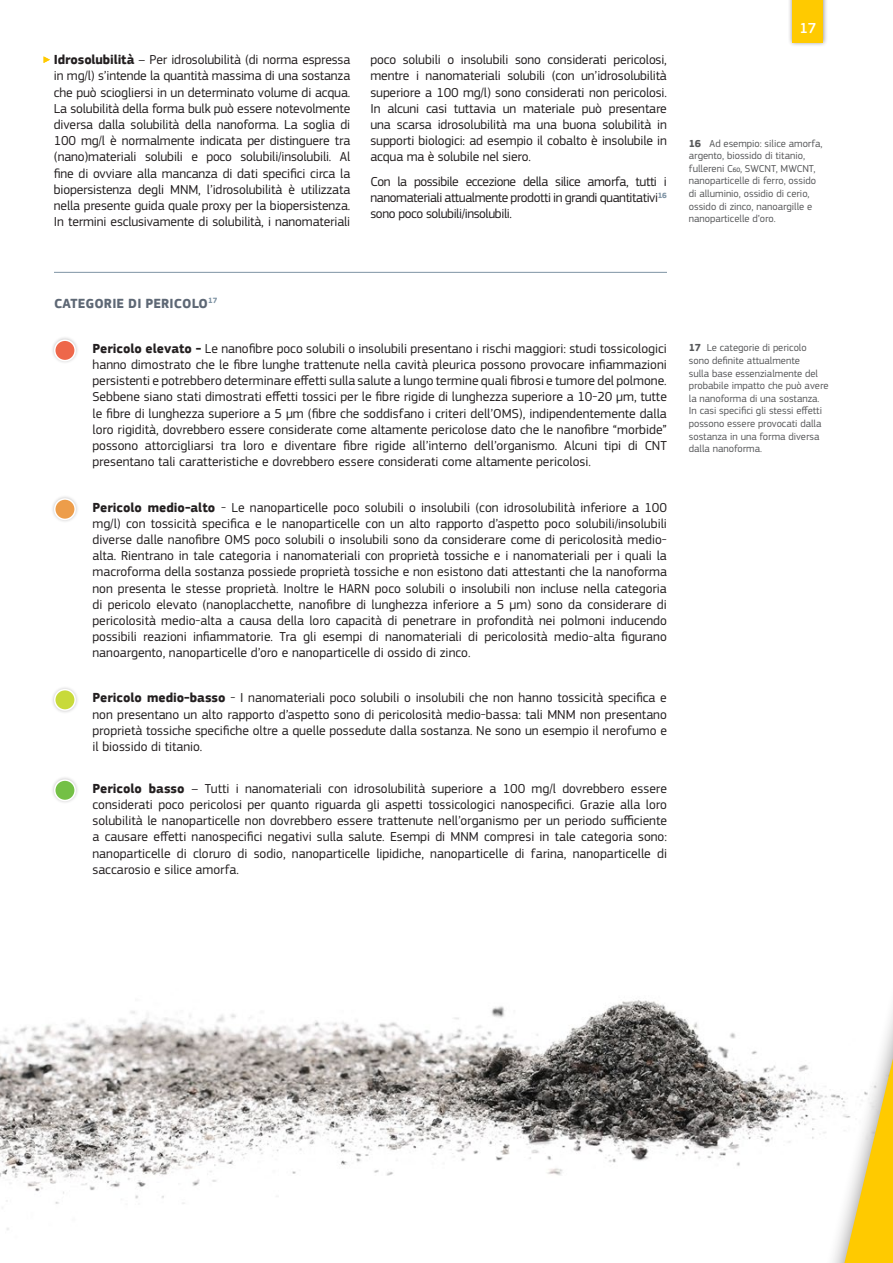
<style>
.page{position:relative;width:893px;height:1263px;background:#fff}
.page>*{position:absolute;margin:0;border:0;box-sizing:border-box;transform-origin:0 0}
.t1{font:500 15px "EC Square Sans Pro";color:#fff}
.t2{font:700 13.65px "EC Square Sans Pro";letter-spacing:.01em;color:#5e6875}
.t3{font:13.5px/16.2px "EC Square Sans Pro";color:#231f20;text-align:justify}
.t4{font:10.5px/12.6px "EC Square Sans Pro";color:#57585a}
.s1{font-weight:700}
</style>
<div class="page">
<img style="left:0;top:1000px;width:739px;height:230px">
<div style="left:788px;top:0;width:40px;height:47px;background:#231f20;opacity:.5"></div>
<div style="left:793px;top:0;width:30px;height:43px;background:#ffca00"></div>
<div style="left:51px;top:336px;width:28px;height:29px;background:#231f20;opacity:.25"></div>
<div style="left:55px;top:340px;width:20px;height:21px;background:#ee674a;border-radius:50%"></div>
<div style="left:54px;top:339px;width:22px;height:22px;border:2px solid #fff;border-radius:50%"></div>
<div style="left:51px;top:495px;width:28px;height:29px;background:#231f20;opacity:.25"></div>
<div style="left:55px;top:499px;width:20px;height:20px;background:#ed9d4a;border-radius:50%"></div>
<div style="left:54px;top:498px;width:22px;height:22px;border:2px solid #fff;border-radius:50%"></div>
<div style="left:51px;top:685px;width:28px;height:29px;background:#231f20;opacity:.25"></div>
<div style="left:55px;top:690px;width:20px;height:20px;background:#c8da3a;border-radius:50%"></div>
<div style="left:54px;top:689px;width:22px;height:22px;border:2px solid #fff;border-radius:50%"></div>
<div style="left:51px;top:776px;width:28px;height:29px;background:#231f20;opacity:.25"></div>
<div style="left:55px;top:780px;width:20px;height:20px;background:#74c046;border-radius:50%"></div>
<div style="left:54px;top:779px;width:22px;height:22px;border:2px solid #fff;border-radius:50%"></div>
<svg style="left:44px;top:56px;width:6px;height:7px"></svg>
<hr style="left:54px;top:272px;width:613px;height:1px;background:#7e93a4">
<svg style="left:844px;top:1058px;width:49px;height:205px"></svg>
<p class="t3" style="left:54px;top:52px;width:298px"><span class="s1">Idrosolubilità</span> – Per idrosolubilità (di norma espressa in mg/l) s’intende la quantità massima di una sostanza che può sciogliersi in un determinato volume di acqua.<br>La solubilità della forma bulk può essere notevolmente diversa dalla solubilità della nanoforma. La soglia di 100 mg/l è normalmente indicata per distinguere tra (nano)materiali solubili e poco solubili/insolubili. Al fine di ovviare alla mancanza di dati specifici circa la biopersistenza degli MNM, l’idrosolubilità è utilizzata nella presente guida quale proxy per la biopersistenza.<br>In termini esclusivamente di solubilità, i nanomateriali</p>
<p class="t3" style="left:370px;top:52px;width:298px">poco solubili o insolubili sono considerati pericolosi, mentre i nanomateriali solubili (con un’idrosolubilità superiore a 100 mg/l) sono considerati non pericolosi.<br>In alcuni casi tuttavia un materiale può presentare una scarsa idrosolubilità ma una buona solubilità in supporti biologici: ad esempio il cobalto è insolubile in acqua ma è solubile nel siero.</p>
<p class="t3" style="left:370px;top:174px;width:298px">Con la possibile eccezione della silice amorfa, tutti i nanomateriali attualmente prodotti in grandi quantitativi<sup>16 </sup>sono poco solubili/insolubili.</p>
<p class="t1" style="left:799px;top:19px;width:19px">17</p>
<p class="t4" style="left:689px;top:137px;width:135px"><span class="s1">16</span> Ad esempio: silice amorfa, argento, biossido di titanio, fullereni C60, SWCNT, MWCNT, nanoparticelle di ferro, ossido di alluminio, ossidio di cerio, ossido di zinco, nanoargille e nanoparticelle d’oro.</p>
<h4 class="t2" style="left:54px;top:295px;width:165px">CATEGORIE DI PERICOLO<sup>17</sup></h4>
<p class="t3" style="left:92px;top:340px;width:576px"><span class="s1">Pericolo elevato -</span> Le nanofibre poco solubili o insolubili presentano i rischi maggiori: studi tossicologici hanno dimostrato che le fibre lunghe trattenute nella cavità pleurica possono provocare infiammazioni persistenti e potrebbero determinare effetti sulla salute a lungo termine quali fibrosi e tumore del polmone.<br>Sebbene siano stati dimostrati effetti tossici per le fibre rigide di lunghezza superiore a 10-20 µm, tutte le fibre di lunghezza superiore a 5 µm (fibre che soddisfano i criteri dell’OMS), indipendentemente dalla loro rigidità, dovrebbero essere considerate come altamente pericolose dato che le nanofibre “morbide” possono attorcigliarsi tra loro e diventare fibre rigide all’interno dell’organismo. Alcuni tipi di CNT presentano tali caratteristiche e dovrebbero essere considerati come altamente pericolosi.</p>
<p class="t3" style="left:92px;top:499px;width:576px"><span class="s1">Pericolo medio-alto</span> - Le nanoparticelle poco solubili o insolubili (con idrosolubilità inferiore a 100 mg/l) con tossicità specifica e le nanoparticelle con un alto rapporto d’aspetto poco solubili/insolubili diverse dalle nanofibre OMS poco solubili o insolubili sono da considerare come di pericolosità medio&shy;alta. Rientrano in tale categoria i nanomateriali con proprietà tossiche e i nanomateriali per i quali la macroforma della sostanza possiede proprietà tossiche e non esistono dati attestanti che la nanoforma non presenta le stesse proprietà. Inoltre le HARN poco solubili o insolubili non incluse nella categoria di pericolo elevato (nanoplacchette, nanofibre di lunghezza inferiore a 5 µm) sono da considerare di pericolosità medio-alta a causa della loro capacità di penetrare in profondità nei polmoni inducendo possibili reazioni infiammatorie. Tra gli esempi di nanomateriali di pericolosità medio-alta figurano nanoargento, nanoparticelle d’oro e nanoparticelle di ossido di zinco.</p>
<p class="t3" style="left:92px;top:690px;width:576px"><span class="s1">Pericolo medio-basso</span> - I nanomateriali poco solubili o insolubili che non hanno tossicità specifica e non presentano un alto rapporto d’aspetto sono di pericolosità medio-bassa: tali MNM non presentano proprietà tossiche specifiche oltre a quelle possedute dalla sostanza. Ne sono un esempio il nerofumo e il biossido di titanio.</p>
<p class="t3" style="left:92px;top:780px;width:576px"><span class="s1">Pericolo basso</span> – Tutti i nanomateriali con idrosolubilità superiore a 100 mg/l dovrebbero essere considerati poco pericolosi per quanto riguarda gli aspetti tossicologici nanospecifici. Grazie alla loro solubilità le nanoparticelle non dovrebbero essere trattenute nell’organismo per un periodo sufficiente a causare effetti nanospecifici negativi sulla salute. Esempi di MNM compresi in tale categoria sono: nanoparticelle di cloruro di sodio, nanoparticelle lipidiche, nanoparticelle di farina, nanoparticelle di saccarosio e silice amorfa.</p>
<h4 class="t4" style="left:689px;top:342px;width:141px"><span class="s1">17</span> Le categorie di pericolo sono definite attualmente<br>sulla base essenzialmente del probabile impatto che può avere la nanoforma di una sostanza.<br>In casi specifici gli stessi effetti possono essere provocati dalla sostanza in una forma diversa dalla nanoforma.</h4>
</div>
